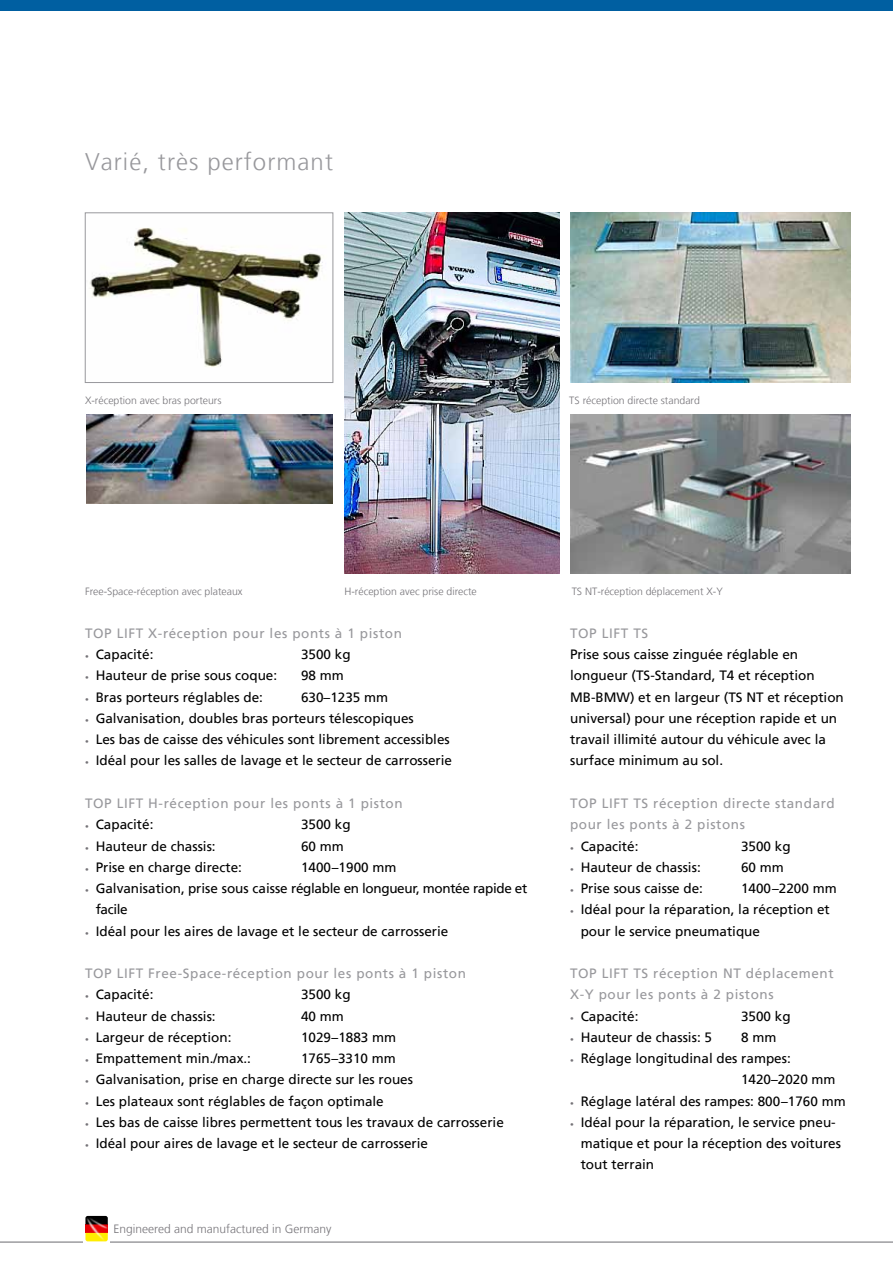
<style>
.page{position:relative;width:893px;height:1263px;background:#fff}
.page>*{position:absolute;margin:0;border:0;box-sizing:border-box;transform-origin:0 0}
.t1{font:300 24px "Frutiger LT";letter-spacing:.045em;color:#98989c}
.t2{font:13.5px/21.3px "Frutiger LT";color:#000}
.t3{font:13.5px/21.3px "Frutiger LT";letter-spacing:.045em;color:#98989c}
.t4{font:13.5px/21.3px "Frutiger LT";letter-spacing:-.025em;color:#000}
.t5{font:300 12px "Frutiger LT";color:#757378}
.t6{font:300 10.5px "Frutiger LT";color:#757378}
.s1{font-size:7.5px;color:#757378}
</style>
<div class="page">
<img style="left:89px;top:228px;width:234px;height:139px">
<div style="left:85px;top:213px;width:248px;height:170px;border:1px solid #98989c"></div>
<img style="left:86px;top:415px;width:247px;height:89px">
<img style="left:570px;top:213px;width:280px;height:169px">
<img style="left:571px;top:415px;width:279px;height:159px">
<img style="left:345px;top:213px;width:214px;height:361px">
<div style="left:0;top:0;width:893px;height:11px;background:#005fa1"></div>
<hr style="left:0;top:1242px;width:893px;height:1px;background:#9b9b9e">
<img style="left:84px;top:1215px;width:26px;height:28px">
<h1 class="t1" style="left:85px;top:148px;width:249px">Varié, très performant</h1>
<p class="t6" style="left:85px;top:394px;width:138px">X-réception avec bras porteurs</p>
<p class="t6" style="left:569px;top:394px;width:132px">TS réception directe standard</p>
<p class="t6" style="left:85px;top:586px;width:159px">Free-Space-réception avec plateaux</p>
<p class="t6" style="left:344px;top:586px;width:134px">H-réception avec prise directe</p>
<p class="t6" style="left:572px;top:586px;width:153px">TS NT-réception déplacement X-Y</p>
<p class="t3" style="left:85px;top:623px;width:318px">TOP LIFT X-réception pour les ponts à 1 piston</p>
<p class="t2" style="left:85px;top:644px;width:70px"><span class="s1">•</span> Capacité:</p>
<p class="t2" style="left:301px;top:644px;width:51px">3500 kg</p>
<p class="t2" style="left:85px;top:665px;width:194px"><span class="s1">•</span> Hauteur de prise sous coque:</p>
<p class="t2" style="left:301px;top:665px;width:44px">98 mm</p>
<p class="t2" style="left:85px;top:686px;width:179px"><span class="s1">•</span> Bras porteurs réglables de:</p>
<p class="t2" style="left:301px;top:686px;width:89px">630–1235 mm</p>
<p class="t2" style="left:85px;top:708px;width:330px"><span class="s1">•</span> Galvanisation, doubles bras porteurs télescopiques</p>
<p class="t2" style="left:85px;top:729px;width:366px"><span class="s1">•</span> Les bas de caisse des véhicules sont librement accessibles</p>
<p class="t2" style="left:85px;top:750px;width:369px"><span class="s1">•</span> Idéal pour les salles de lavage et le secteur de carrosserie</p>
<p class="t3" style="left:85px;top:793px;width:319px">TOP LIFT H-réception pour les ponts à 1 piston</p>
<p class="t2" style="left:85px;top:814px;width:70px"><span class="s1">•</span> Capacité:</p>
<p class="t2" style="left:301px;top:814px;width:51px">3500 kg</p>
<p class="t2" style="left:85px;top:835px;width:132px"><span class="s1">•</span> Hauteur de chassis:</p>
<p class="t2" style="left:301px;top:835px;width:44px">60 mm</p>
<p class="t2" style="left:85px;top:856px;width:158px"><span class="s1">•</span> Prise en charge directe:</p>
<p class="t2" style="left:301px;top:856px;width:97px">1400–1900 mm</p>
<p class="t4" style="left:96px;top:878px;width:433px;text-indent:-11px"><span class="s1">•</span> Galvanisation, prise sous caisse réglable en longueur, montée rapide et facile</p>
<p class="t2" style="left:85px;top:920px;width:365px"><span class="s1">•</span> Idéal pour les aires de lavage et le secteur de carrosserie</p>
<p class="t3" style="left:85px;top:963px;width:382px">TOP LIFT Free-Space-réception pour les ponts à 1 piston</p>
<p class="t2" style="left:85px;top:984px;width:70px"><span class="s1">•</span> Capacité:</p>
<p class="t2" style="left:301px;top:984px;width:51px">3500 kg</p>
<p class="t2" style="left:85px;top:1005px;width:132px"><span class="s1">•</span> Hauteur de chassis:</p>
<p class="t2" style="left:301px;top:1005px;width:44px">40 mm</p>
<p class="t2" style="left:85px;top:1026px;width:148px"><span class="s1">•</span> Largeur de réception:</p>
<p class="t2" style="left:301px;top:1026px;width:97px">1029–1883 mm</p>
<p class="t2" style="left:85px;top:1048px;width:167px"><span class="s1">•</span> Empattement min./max.:</p>
<p class="t2" style="left:301px;top:1048px;width:96px">1765–3310 mm</p>
<p class="t2" style="left:85px;top:1069px;width:329px"><span class="s1">•</span> Galvanisation, prise en charge directe sur les roues</p>
<p class="t2" style="left:85px;top:1090px;width:300px"><span class="s1">•</span> Les plateaux sont réglables de façon optimale</p>
<p class="t2" style="left:85px;top:1111px;width:420px"><span class="s1">•</span> Les bas de caisse libres permettent tous les travaux de carrosserie</p>
<p class="t2" style="left:85px;top:1133px;width:345px"><span class="s1">•</span> Idéal pour aires de lavage et le secteur de carrosserie</p>
<p class="t5" style="left:113px;top:1222px;width:220px">Engineered and manufactured in Germany</p>
<p class="t3" style="left:570px;top:623px;width:80px">TOP LIFT TS</p>
<p class="t2" style="left:570px;top:644px;width:275px">Prise sous caisse zinguée réglable en longueur (TS-Standard, T4 et réception MB-BMW) et en largeur (TS NT et réception universal) pour une réception rapide et un travail illimité autour du véhicule avec la surface minimum au sol.</p>
<p class="t3" style="left:570px;top:793px;width:266px">TOP LIFT TS réception directe standard pour les ponts à 2 pistons</p>
<p class="t2" style="left:570px;top:835px;width:70px"><span class="s1">•</span> Capacité:</p>
<p class="t2" style="left:741px;top:835px;width:51px">3500 kg</p>
<p class="t2" style="left:570px;top:856px;width:132px"><span class="s1">•</span> Hauteur de chassis:</p>
<p class="t2" style="left:741px;top:856px;width:44px">60 mm</p>
<p class="t2" style="left:570px;top:878px;width:134px"><span class="s1">•</span> Prise sous caisse de:</p>
<p class="t2" style="left:741px;top:878px;width:97px">1400–2200 mm</p>
<p class="t2" style="left:581px;top:899px;width:251px;text-indent:-11px"><span class="s1">•</span> Idéal pour la réparation, la réception et pour le service pneumatique</p>
<p class="t3" style="left:570px;top:963px;width:265px">TOP LIFT TS réception NT déplacement<br>X-Y pour les ponts à 2 pistons</p>
<p class="t2" style="left:570px;top:1005px;width:70px"><span class="s1">•</span> Capacité:</p>
<p class="t2" style="left:741px;top:1005px;width:51px">3500 kg</p>
<p class="t2" style="left:570px;top:1026px;width:143px"><span class="s1">•</span> Hauteur de chassis: 5</p>
<p class="t2" style="left:741px;top:1026px;width:37px">8 mm</p>
<p class="t2" style="left:741px;top:1048px;width:96px;text-indent:-171px"><span class="s1">•</span> Réglage longitudinal des rampes:<br>1420–2020 mm</p>
<p class="t2" style="left:570px;top:1090px;width:277px"><span class="s1">•</span> Réglage latéral des rampes: 800–1760 mm</p>
<p class="t2" style="left:581px;top:1111px;width:262px;text-indent:-11px"><span class="s1">•</span> Idéal pour la réparation, le service pneu&shy;matique et pour la réception des voitures tout terrain</p>
</div>
